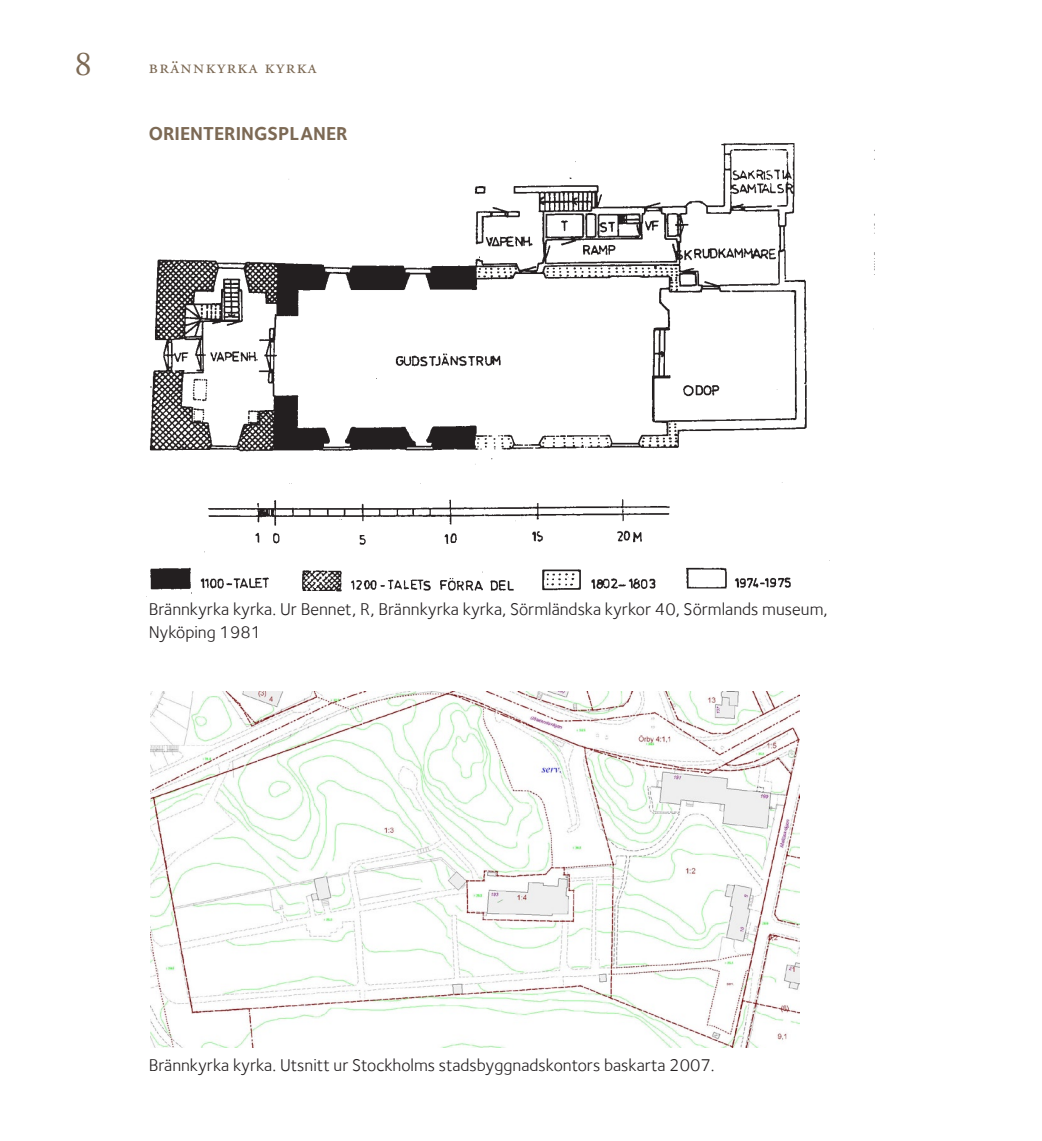
<style>
.page{position:relative;width:1042px;height:1141px;background:#fff}
.page>*{position:absolute;margin:0;border:0;box-sizing:border-box;transform-origin:0 0}
.t1{font:35px "Adobe Garamond Pro";color:#7c6954}
.Rubrik_2_VERSALER_FÄ{font:700 19.25px "Foundry Sterling";color:#7c6954}
.t2{font:19.25px "Adobe Garamond Pro";letter-spacing:.075em;color:#7c6954}
.Bildtext{font:17.5px/22.8px "Foundry Sterling";color:#231f20}
</style>
<div class="page">
<img style="left:146px;top:143px;width:729px;height:454px">
<img style="left:150px;top:691px;width:649px;height:356px">
<h1 class="t1" style="left:74px;top:43px;width:19px">8</h1>
<p class="t2" style="left:149px;top:56px;width:169px">brännkyrka kyrka</p>
<p class="Rubrik_2_VERSALER_FÄ" style="left:149px;top:122px;width:200px">ORIENTERINGSPLANER</p>
<p class="Bildtext" style="left:149px;top:597px;width:680px">Brännkyrka kyrka. Ur Bennet, R, Brännkyrka kyrka, Sörmländska kyrkor 40, Sörmlands museum,<br>Nyköping 1981</p>
<p class="Bildtext" style="left:149px;top:1053px;width:567px">Brännkyrka kyrka. Utsnitt ur Stockholms stadsbyggnadskontors baskarta 2007.</p>
</div>
